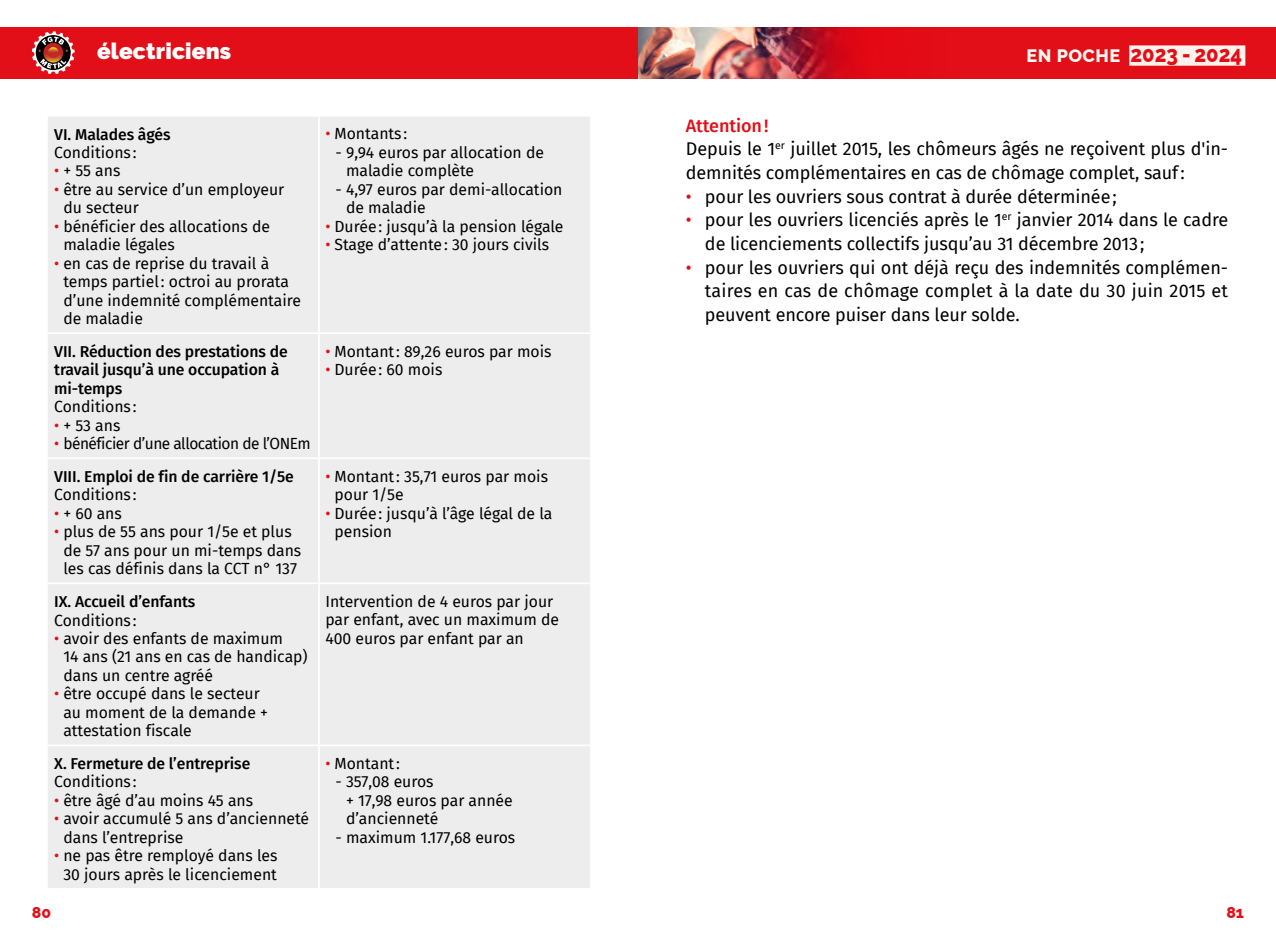
<style>
.page{position:relative;width:1276px;height:948px;background:#fff}
.page>*{position:absolute;margin:0;border:0;box-sizing:border-box;transform-origin:0 0}
.t1{font:800 22.72px "Raleway";color:#e30f18;scale:.89 1}
.t2{font:900 22.5px "Raleway";letter-spacing:.01em;color:#fff}
.t3{font:18px/23.6px "Fira Sans";letter-spacing:-.005em;color:#000}
.t4{font:15.75px/18.4px "Fira Sans";color:#000}
.t5{font:500 15.75px/18.4px "Fira Sans";letter-spacing:-.005em;color:#000}
.t6{font:15.75px "Fira Sans";letter-spacing:-.03em;color:#000}
.t7{font:800 15.75px "Raleway";color:#e30f18}
.s1{font-size:18px;color:#fbf8f2}
.s2{color:#e30f18}
.s3{font-weight:500;color:#e30f18}
</style>
<div class="page">
<div style="left:957px;top:27px;width:319px;height:51px;background:#e30f18"></div>
<div style="left:0;top:27px;width:638px;height:51px;background:#e30f18"></div>
<div style="left:1129px;top:45px;width:116px;height:21px;background:#fef2ed"></div>
<svg style="left:32px;top:31px;width:43px;height:43px"></svg>
<img style="left:638px;top:27px;width:319px;height:51px">
<div style="left:48px;top:117px;width:542px;height:770px;background:#ededed"></div>
<hr style="left:318px;top:116px;width:2px;height:216px;background:#fff">
<hr style="left:318px;top:334px;width:2px;height:123px;background:#fff">
<hr style="left:48px;top:457px;width:271px;height:2px;background:#fff">
<hr style="left:319px;top:457px;width:271px;height:2px;background:#fff">
<hr style="left:318px;top:459px;width:2px;height:123px;background:#fff">
<hr style="left:48px;top:582px;width:271px;height:2px;background:#fff">
<hr style="left:319px;top:582px;width:271px;height:2px;background:#fff">
<hr style="left:318px;top:584px;width:2px;height:160px;background:#fff">
<hr style="left:48px;top:744px;width:271px;height:2px;background:#fff">
<hr style="left:319px;top:744px;width:271px;height:2px;background:#fff">
<hr style="left:318px;top:746px;width:2px;height:141px;background:#fff">
<hr style="left:48px;top:332px;width:271px;height:2px;background:#fff">
<hr style="left:319px;top:332px;width:271px;height:2px;background:#fff">
<h2 class="t2" style="left:97px;top:38px;width:136px">électriciens</h2>
<h1 class="t1" style="left:1026px;top:36px;width:244px"><span class="s1">EN POCHE</span> 2023 - 2024</h1>
<p class="t5" style="left:54px;top:124px;width:118px">VI. Malades âgés</p>
<p class="t4" style="left:54px;top:143px;width:84px">Conditions :</p>
<p class="t4" style="left:54px;top:161px;width:68px"><span class="s2">•</span> + 55 ans</p>
<p class="t4" style="left:63px;top:180px;width:222px;text-indent:-9px"><span class="s2">•</span> être au service d’un employeur du secteur</p>
<p class="t4" style="left:63px;top:216px;width:208px;text-indent:-9px"><span class="s2">•</span> bénéficier des allocations de maladie légales</p>
<p class="t4" style="left:63px;top:253px;width:239px;text-indent:-9px"><span class="s2">•</span> en cas de reprise du travail à temps partiel: octroi au prorata d’une indemnité complémentaire de maladie</p>
<p class="t5" style="left:54px;top:341px;width:235px">VII. Réduction des prestations de travail jusqu’à une occupation à mi-temps</p>
<p class="t4" style="left:54px;top:397px;width:84px">Conditions :</p>
<p class="t4" style="left:54px;top:415px;width:68px"><span class="s2">•</span> + 53 ans</p>
<p class="t6" style="left:54px;top:431px;width:258px"><span class="s2">•</span> bénéficier d’une allocation de l’ONEm</p>
<p class="t5" style="left:54px;top:466px;width:241px">VIII. Emploi de fin de carrière 1/5e</p>
<p class="t4" style="left:54px;top:485px;width:84px">Conditions :</p>
<p class="t4" style="left:54px;top:503px;width:69px"><span class="s2">•</span> + 60 ans</p>
<p class="t4" style="left:63px;top:522px;width:239px;text-indent:-9px"><span class="s2">•</span> plus de 55 ans pour 1/5e et plus de 57 ans pour un mi-temps dans les cas définis dans la CCT n° 137</p>
<p class="t5" style="left:54px;top:591px;width:143px">IX. Accueil d’enfants</p>
<p class="t4" style="left:54px;top:610px;width:84px">Conditions :</p>
<p class="t4" style="left:63px;top:628px;width:246px;text-indent:-9px"><span class="s2">•</span> avoir des enfants de maximum<br>14 ans (21 ans en cas de handicap) dans un centre agréé</p>
<p class="t4" style="left:63px;top:684px;width:206px;text-indent:-9px"><span class="s2">•</span> être occupé dans le secteur au moment de la demande + attestation fiscale</p>
<p class="t5" style="left:54px;top:753px;width:198px">X. Fermeture de l’entreprise</p>
<p class="t4" style="left:54px;top:772px;width:84px">Conditions :</p>
<p class="t4" style="left:54px;top:790px;width:200px"><span class="s2">•</span> être âgé d’au moins 45 ans</p>
<p class="t4" style="left:63px;top:809px;width:247px;text-indent:-9px"><span class="s2">•</span> avoir accumulé 5 ans d’ancienneté dans l’entreprise</p>
<p class="t4" style="left:54px;top:845px;width:225px;text-align:center"><span class="s2">•</span> ne pas être remployé dans les<br>30 jours après le licenciement</p>
<p class="t4" style="left:325px;top:124px;width:83px"><span class="s2">•</span> Montants :</p>
<p class="t4" style="left:346px;top:143px;width:199px;text-indent:-11px">- 9,94 euros par allocation de maladie complète</p>
<p class="t4" style="left:346px;top:180px;width:218px;text-indent:-11px">- 4,97 euros par demi-allocation de maladie</p>
<p class="t4" style="left:325px;top:216px;width:240px"><span class="s2">•</span> Durée: jusqu’à la pension légale</p>
<p class="t4" style="left:325px;top:235px;width:225px"><span class="s2">•</span> Stage d’attente: 30 jours civils</p>
<p class="t4" style="left:325px;top:341px;width:228px"><span class="s2">•</span> Montant: 89,26 euros par mois</p>
<p class="t4" style="left:325px;top:360px;width:118px"><span class="s2">•</span> Durée: 60 mois</p>
<p class="t4" style="left:334px;top:466px;width:215px;text-indent:-9px"><span class="s2">•</span> Montant: 35,71 euros par mois pour 1/5e</p>
<p class="t4" style="left:334px;top:503px;width:219px;text-indent:-9px"><span class="s2">•</span> Durée: jusqu’à l’âge légal de la pension</p>
<p class="t4" style="left:325px;top:591px;width:235px">Intervention de 4 euros par jour par enfant, avec un maximum de<br>400 euros par enfant par an</p>
<p class="t4" style="left:325px;top:753px;width:76px"><span class="s2">•</span> Montant:</p>
<p class="t4" style="left:346px;top:772px;width:168px;text-indent:-11px">- 357,08 euros<br>+ 17,98 euros par année d’ancienneté</p>
<p class="t4" style="left:335px;top:827px;width:181px">- maximum 1.177,68 euros</p>
<p class="t3" style="left:686px;top:113px;width:544px"><span class="s3">Attention!<br></span>Depuis le 1<sup>er</sup> juillet 2015, les chômeurs âgés ne reçoivent plus d'in&shy;demnités complémentaires en cas de chômage complet, sauf:</p>
<p class="t3" style="left:686px;top:184px;width:432px"><span class="s2">•</span> pour les ouvriers sous contrat à durée déterminée;</p>
<p class="t3" style="left:705px;top:208px;width:524px;text-indent:-19px"><span class="s2">•</span> pour les ouvriers licenciés après le 1<sup>er</sup> janvier 2014 dans le cadre de licenciements collectifs jusqu’au 31 décembre 2013;</p>
<p class="t3" style="left:705px;top:255px;width:524px;text-align:justify;text-indent:-19px"><span class="s2">•</span> pour les ouvriers qui ont déjà reçu des indemnités complémen&shy;taires en cas de chômage complet à la date du 30 juin 2015 et peuvent encore puiser dans leur solde.</p>
<p class="t7" style="left:32px;top:899px;width:21px">80</p>
<p class="t7" style="left:1226px;top:899px;width:19px">81</p>
</div>
